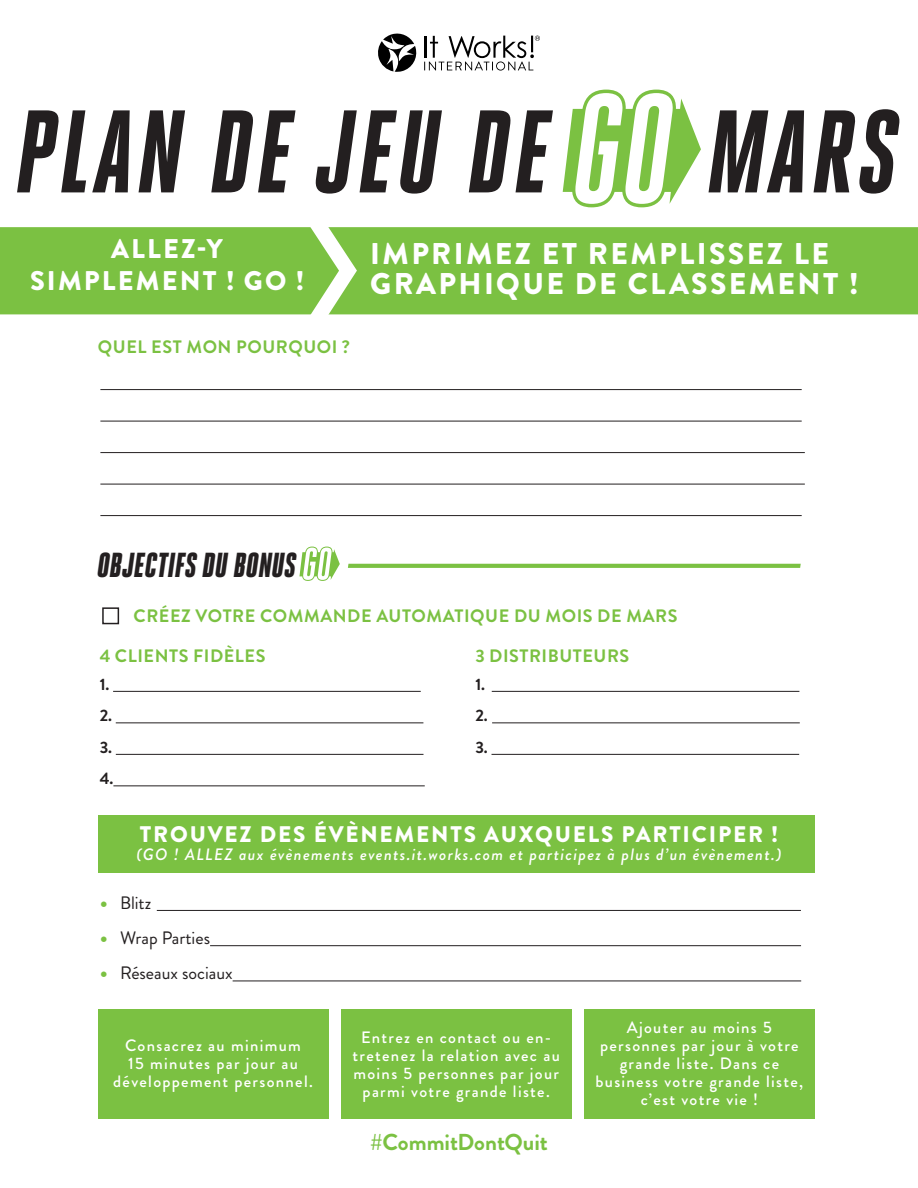
<style>
.page{position:relative;width:918px;height:1188px;background:#fff}
.page>*{position:absolute;margin:0;border:0;box-sizing:border-box;transform-origin:0 0}
.t1{font:800 117.15px "Heroic Condensed";color:#231f20}
.t2{font:italic 900 34.65px "Heroic Condensed";color:#231f20}
.bullets{font:900 30px/30px "Brandon Grotesque";letter-spacing:.08em;color:#fff}
.bullets-2{font:900 27px/32.1px "Brandon Grotesque";letter-spacing:.08em;color:#fff;text-align:center}
.t3{font:700 23.1px "Brandon Grotesque";color:#7bc142}
.bullets-3{font:900 22.5px "Brandon Grotesque";letter-spacing:.08em;color:#fff}
.t4{font:700 18px "Brandon Grotesque";letter-spacing:.03em;color:#7bc142}
.t5{font:18px "Brandon Grotesque";color:#231f20}
.bullets-4{font:500 16.5px/18px "Brandon Grotesque";letter-spacing:.08em;color:#fff;text-align:center}
.bullets-5{font:italic 500 16.5px "Brandon Grotesque";letter-spacing:.08em;color:#fff}
.t6{font:700 16.5px "Brandon Grotesque";color:#231f20}
.s1{font-weight:700;font-size:21px;color:#7bc142}
</style>
<div class="page">
<hr style="left:100px;top:389px;width:702px;height:1px;background:#231f20">
<hr style="left:100px;top:421px;width:702px;height:1px;background:#231f20">
<hr style="left:100px;top:452px;width:705px;height:1px;background:#231f20">
<hr style="left:100px;top:484px;width:705px;height:1px;background:#231f20">
<hr style="left:100px;top:515px;width:702px;height:1px;background:#231f20">
<hr style="left:157px;top:910px;width:644px;height:1px;background:#231f20">
<hr style="left:210px;top:945px;width:591px;height:1px;background:#231f20">
<hr style="left:233px;top:980px;width:568px;height:1px;background:#231f20">
<svg style="left:378px;top:34px;width:39px;height:38px"></svg>
<svg style="left:424px;top:36px;width:116px;height:35px"></svg>
<div style="left:0;top:227px;width:918px;height:87px;background:#7bc142"></div>
<svg style="left:288px;top:227px;width:78px;height:88px"></svg>
<hr style="left:113px;top:691px;width:308px;height:1px;background:#231f20">
<hr style="left:116px;top:722px;width:307px;height:1px;background:#231f20">
<hr style="left:116px;top:754px;width:308px;height:1px;background:#231f20">
<hr style="left:113px;top:785px;width:312px;height:1px;background:#231f20">
<hr style="left:492px;top:691px;width:307px;height:1px;background:#231f20">
<hr style="left:492px;top:722px;width:308px;height:1px;background:#231f20">
<hr style="left:492px;top:754px;width:307px;height:1px;background:#231f20">
<svg style="left:348px;top:564px;width:453px;height:4px;background:#7ec246"></svg>
<div style="left:102px;top:607px;width:17px;height:17px;border:2px solid #231f20"></div>
<div style="left:98px;top:816px;width:717px;height:57px;background:#7bc142"></div>
<div style="left:98px;top:1009px;width:230px;height:110px;background:#7bc142"></div>
<div style="left:341px;top:1009px;width:230px;height:110px;background:#7bc142"></div>
<div style="left:584px;top:1009px;width:231px;height:110px;background:#7bc142"></div>
<svg style="left:563px;top:90px;width:138px;height:117px"></svg>
<svg style="left:299px;top:547px;width:41px;height:34px"></svg>
<p class="t1" style="left:11px;top:87px;width:554px">PLAN DE JEU DE</p>
<p class="t1" style="left:703px;top:87px;width:211px">MARS</p>
<p class="bullets-2" style="left:30px;top:233px;width:276px">ALLEZ-Y<br>SIMPLEMENT ! GO !</p>
<p class="t4" style="left:98px;top:334px;width:254px">QUEL EST MON POURQUOI ?</p>
<p class="bullets" style="left:370px;top:239px;width:490px">IMPRIMEZ ET REMPLISSEZ LE<br>GRAPHIQUE DE CLASSEMENT !</p>
<p class="t2" style="left:98px;top:546px;width:200px">OBJECTIFS DU BONUS</p>
<p class="t4" style="left:134px;top:603px;width:545px">CRÉEZ VOTRE COMMANDE AUTOMATIQUE DU MOIS DE MARS</p>
<p class="t4" style="left:475px;top:643px;width:155px">3 DISTRIBUTEURS</p>
<p class="t4" style="left:100px;top:643px;width:167px">4 CLIENTS FIDÈLES</p>
<p class="t6" style="left:100px;top:673px;width:11px">1.</p>
<p class="t6" style="left:100px;top:704px;width:14px">2.</p>
<p class="t6" style="left:100px;top:736px;width:14px">3.</p>
<p class="t6" style="left:100px;top:767px;width:15px">4.</p>
<p class="t6" style="left:475px;top:673px;width:11px">1.</p>
<p class="t6" style="left:475px;top:704px;width:14px">2.</p>
<p class="t6" style="left:475px;top:736px;width:14px">3.</p>
<p class="bullets-3" style="left:140px;top:818px;width:640px">TROUVEZ DES ÉVÈNEMENTS AUXQUELS PARTICIPER !</p>
<p class="bullets-5" style="left:136px;top:843px;width:647px">(GO ! ALLEZ aux évènements events.it.works.com et participez à plus d’un évènement.)</p>
<p class="t5" style="left:100px;top:890px;width:53px"><span class="s1">•</span> Blitz</p>
<p class="t5" style="left:100px;top:925px;width:112px"><span class="s1">•</span> Wrap Parties</p>
<p class="t5" style="left:100px;top:961px;width:134px"><span class="s1">•</span> Réseaux sociaux</p>
<p class="bullets-4" style="left:113px;top:1037px;width:201px">Consacrez au minimum<br>15 minutes par jour au développement personnel.</p>
<p class="bullets-4" style="left:353px;top:1029px;width:209px">Entrez en contact ou en&shy;tretenez la relation avec au moins 5 personnes par jour parmi votre grande liste.</p>
<p class="bullets-4" style="left:595px;top:1019px;width:209px">Ajouter au moins 5 personnes par jour à votre grande liste. Dans ce business votre grande liste, c’est votre vie !</p>
<p class="t3" style="left:370px;top:1126px;width:179px">#CommitDontQuit</p>
</div>
